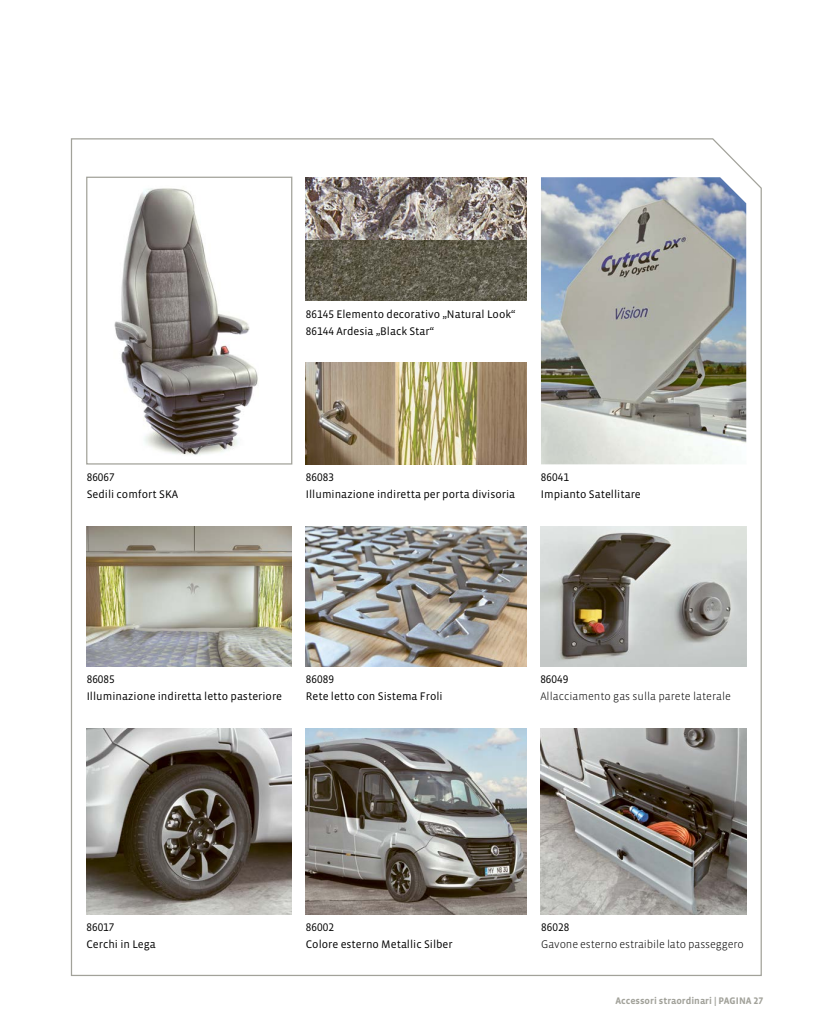
<style>
.page{position:relative;width:815px;height:1028px;background:#fff}
.page>*{position:absolute;margin:0;border:0;box-sizing:border-box;transform-origin:0 0}
.t1{font:11.25px/16.9px "Vista Sans Tab OT";color:#000}
.t2{font:300 11.25px "Vista Sans Tab OT";letter-spacing:-.01em;color:#000}
.t3{font:700 9.75px "Vista Sans Tab OT";color:#a2a29a}
</style>
<div class="page">
<img style="left:70px;top:138px;width:692px;height:838px">
<p class="t1" style="left:87px;top:469px;width:93px">86067<br>Sedili comfort SKA</p>
<p class="t1" style="left:306px;top:306px;width:211px">86145 Elemento decorativo „Natural Look“<br>86144 Ardesia „Black Star“</p>
<p class="t1" style="left:306px;top:469px;width:211px">86083<br>Illuminazione indiretta per porta divisoria</p>
<p class="t1" style="left:541px;top:469px;width:101px">86041<br>Impianto Satellitare</p>
<p class="t1" style="left:87px;top:671px;width:197px">86085<br>Illuminazione indiretta letto pasteriore</p>
<p class="t1" style="left:306px;top:671px;width:138px">86089<br>Rete letto con Sistema Froli</p>
<p class="t1" style="left:540px;top:671px;width:30px">86049</p>
<p class="t2" style="left:540px;top:690px;width:192px">Allacciamento gas sulla parete laterale</p>
<p class="t1" style="left:86px;top:919px;width:71px">86017<br>Cerchi in Lega</p>
<p class="t1" style="left:306px;top:919px;width:148px">86002<br>Colore esterno Metallic Silber</p>
<p class="t1" style="left:541px;top:919px;width:30px">86028</p>
<p class="t2" style="left:541px;top:938px;width:204px">Gavone esterno estraibile lato passeggero</p>
<p class="t3" style="left:615px;top:995px;width:149px">Accessori straordinari | PAGINA 27</p>
</div>
